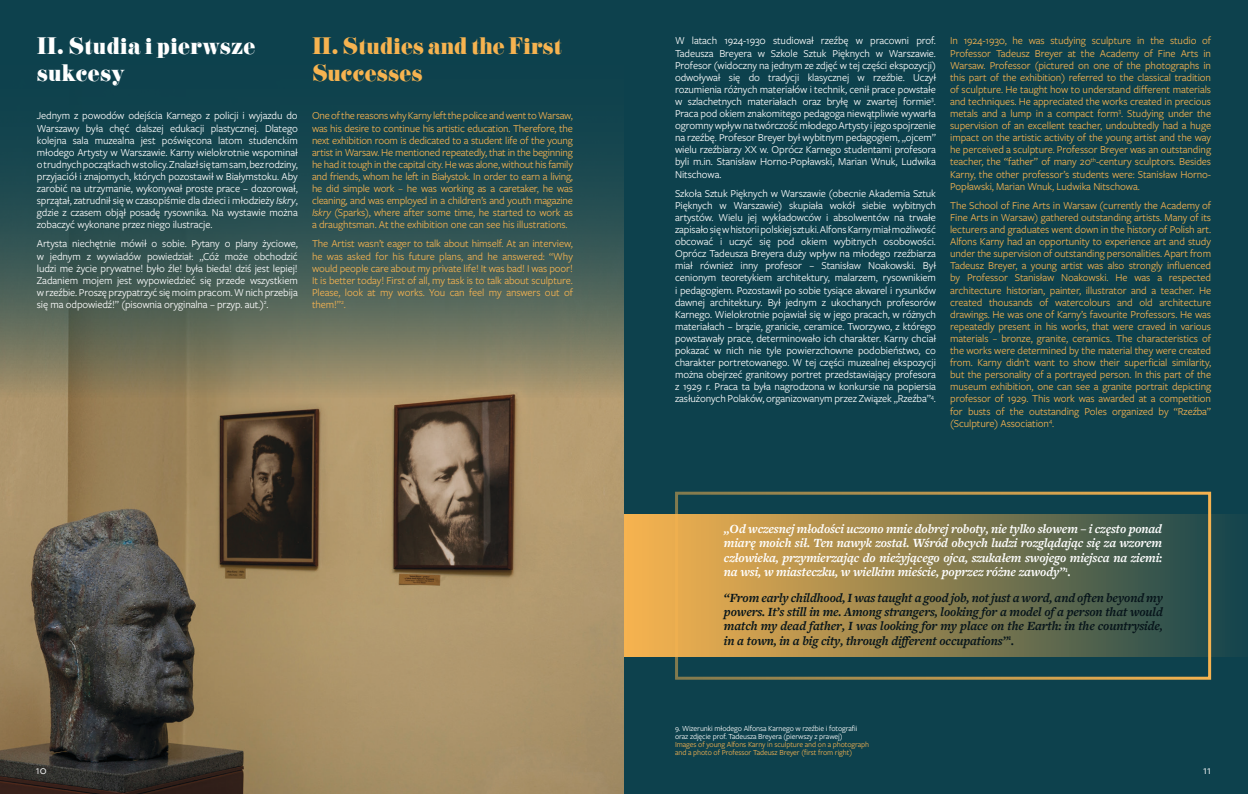
<style>
.page{position:relative;width:1248px;height:794px;background:#fff}
.page>*{position:absolute;margin:0;border:0;box-sizing:border-box;transform-origin:0 0}
.t1{font:25px/27.5px "Didoni URWD";letter-spacing:-.02em;color:#f6b350}
.t2{font:25px/27.5px "Didoni URWD";letter-spacing:-.01em;color:#fff}
.t3{font:italic 700 13px/14.3px "Freight Text Pro";letter-spacing:-.01em;color:#fff;text-align:justify}
.t4{font:italic 700 13px/14.3px "Freight Text Pro";letter-spacing:-.01em;color:#06141a;text-align:justify}
.t5{font:12px "Freight Sans Pro";color:#fff}
.t6{font:11px/12.1px "Freight Sans Pro";letter-spacing:-.01em;color:#f6b350;text-align:justify}
.t7{font:11px/12.1px "Freight Sans Pro";letter-spacing:-.01em;color:#fff;text-align:justify}
.t8{font:8px/8px "Freight Sans Pro";letter-spacing:-.01em;color:#f6b350}
.t9{font:8px/8px "Freight Sans Pro";letter-spacing:-.01em;color:#fff}
.s1{font-style:italic}
.s2{font-size:10px}
</style>
<div class="page">
<img style="left:0;top:403px;width:624px;height:391px">
<svg style="left:0;top:0;width:624px;height:403px;background:#365654"></svg>
<div style="left:624px;top:0;width:623px;height:794px;background:#0d414d"></div>
<div style="left:624px;top:514px;width:623px;height:142px;background:linear-gradient(to right,#fcb64f,#19474d)"></div>
<div style="left:675px;top:492px;width:535px;height:187px;border:3px solid #f6b350"></div>
<h1 class="t2" style="left:37px;top:32px;width:220px">II. Studia i pierwsze sukcesy</h1>
<p class="t7" style="left:37px;top:109px;width:262px">Jednym z powodów odejścia Karnego z policji i wyjazdu do Warszawy była chęć dalszej edukacji plastycznej. Dlatego kolejna sala muzealna jest poświęcona latom studenckim młodego Artysty w Warszawie. Karny wielokrotnie wspominał o trudnych początkach w stolicy. Znalazł się tam sam, bez rodziny, przyjaciół i znajomych, których pozostawił w Białymstoku. Aby zarobić na utrzymanie, wykonywał proste prace – dozorował, sprzątał, zatrudnił się w czasopiśmie dla dzieci i młodzieży <span class="s1">Iskry</span>, gdzie z czasem objął posadę rysownika. Na wystawie można zobaczyć wykonane przez niego ilustracje.</p>
<p class="t7" style="left:37px;top:237px;width:262px">Artysta niechętnie mówił o sobie. Pytany o plany życiowe, w jednym z wywiadów powiedział: „Cóż może obchodzić ludzi me życie prywatne! było źle! była bieda! dziś jest lepiej!<br>Zadaniem mojem jest wypowiedzieć się przede wszystkiem w rzeźbie. Proszę przypatrzyć się moim pracom. W nich przebija się ma odpowiedź!” (pisownia oryginalna – przyp. aut.)<sup>2</sup>.</p>
<h1 class="t1" style="left:312px;top:32px;width:251px">II. Studies and the First<br>Successes</h1>
<p class="t6" style="left:312px;top:109px;width:262px">One of the reasons why Karny left the police and went to Warsaw, was his desire to continue his artistic education. Therefore, the next exhibition room is dedicated to a student life of the young artist in Warsaw. He mentioned repeatedly, that in the beginning he had it tough in the capital city. He was alone, without his family and friends, whom he left in Białystok. In order to earn a living, he did simple work <span class="s2">–</span> he was working as a caretaker, he was cleaning, and was employed in a children’s and youth magazine <span class="s1">Iskry</span> (Sparks), where after some time, he started to work as a draughtsman. At the exhibition one can see his illustrations.</p>
<p class="t6" style="left:312px;top:237px;width:262px">The Artist wasn’t eager to talk about himself. At an interview, he was asked for his future plans, and he answered: “Why would people care about my private life! It was bad! I was poor!<br>It is better today! First of all, my task is to talk about sculpture.<br>Please, look at my works. You can feel my answers out of them!”<sup>2</sup>.</p>
<p class="t5" style="left:36px;top:762px;width:12px">10</p>
<p class="t7" style="left:675px;top:34px;width:262px">W latach 1924-1930 studiował rzeźbę w pracowni prof.<br>Tadeusza Breyera w Szkole Sztuk Pięknych w Warszawie.<br>Profesor (widoczny na jednym ze zdjęć w tej części ekspozycji) odwoływał się do tradycji klasycznej w rzeźbie. Uczył rozumienia różnych materiałów i technik, cenił prace powstałe w szlachetnych materiałach oraz bryłę w zwartej formie<sup>3</sup>.<br>Praca pod okiem znakomitego pedagoga niewątpliwie wywarła ogromny wpływ na twórczość młodego Artysty i jego spojrzenie na rzeźbę. Profesor Breyer był wybitnym pedagogiem, „ojcem” wielu rzeźbiarzy XX w. Oprócz Karnego studentami profesora byli m.in. Stanisław Horno-Popławski, Marian Wnuk, Ludwika Nitschowa.</p>
<p class="t7" style="left:675px;top:187px;width:262px">Szkoła Sztuk Pięknych w Warszawie (obecnie Akademia Sztuk Pięknych w Warszawie) skupiała wokół siebie wybitnych artystów. Wielu jej wykładowców i absolwentów na trwałe zapisało się w historii polskiej sztuki. Alfons Karny miał możliwość obcować i uczyć się pod okiem wybitnych osobowości.<br>Oprócz Tadeusza Breyera duży wpływ na młodego rzeźbiarza miał również inny profesor – Stanisław Noakowski. Był cenionym teoretykiem architektury, malarzem, rysownikiem i pedagogiem. Pozostawił po sobie tysiące akwarel i rysunków dawnej architektury. Był jednym z ukochanych profesorów Karnego. Wielokrotnie pojawiał się w jego pracach, w różnych materiałach – brązie, granicie, ceramice. Tworzywo, z którego powstawały prace, determinowało ich charakter. Karny chciał pokazać w nich nie tyle powierzchowne podobieństwo, co charakter portretowanego. W tej części muzealnej ekspozycji można obejrzeć granitowy portret przedstawiający profesora z 1929 r. Praca ta była nagrodzona w konkursie na popiersia zasłużonych Polaków, organizowanym przez Związek „Rzeźba”<sup>4</sup>.</p>
<p class="t6" style="left:950px;top:34px;width:262px">In 1924-1930, he was studying sculpture in the studio of Professor Tadeusz Breyer at the Academy of Fine Arts in Warsaw. Professor (pictured on one of the photographs in this part of the exhibition) referred to the classical tradition of sculpture. He taught how to understand different materials and techniques. He appreciated the works created in precious metals and a lump in a compact form<sup>3</sup>. Studying under the supervision of an excellent teacher, undoubtedly had a huge impact on the artistic activity of the young artist and the way he perceived a sculpture. Professor Breyer was an outstanding teacher, the “father” of many 20<sup>th</sup>-century sculptors. Besides Karny, the other professor’s students were: Stanisław Horno-Popławski, Marian Wnuk, Ludwika Nitschowa.</p>
<p class="t6" style="left:950px;top:199px;width:262px">The School of Fine Arts in Warsaw (currently the Academy of Fine Arts in Warsaw) gathered outstanding artists. Many of its lecturers and graduates went down in the history of Polish art.<br>Alfons Karny had an opportunity to experience art and study under the supervision of outstanding personalities. Apart from Tadeusz Breyer, a young artist was also strongly influenced by Professor Stanisław Noakowski. He was a respected architecture historian, painter, illustrator and a teacher. He created thousands of watercolours and old architecture drawings. He was one of Karny’s favourite Professors. He was repeatedly present in his works, that were craved in various materials <span class="s2">–</span> bronze, granite, ceramics. The characteristics of the works were determined by the material they were created from. Karny didn’t want to show their superficial similarity, but the personality of a portrayed person. In this part of the museum exhibition, one can see a granite portrait depicting professor of 1929. This work was awarded at a competition for busts of the outstanding Poles organized by “Rzeźba” (Sculpture) Association<sup>4</sup>.</p>
<p class="t3" style="left:724px;top:521px;width:440px">„Od wczesnej młodości uczono mnie dobrej roboty, nie tylko słowem – i często ponad miarę moich sił. Ten nawyk został. Wśród obcych ludzi rozglądając się za wzorem człowieka, przymierzając do nieżyjącego ojca, szukałem swojego miejsca na ziemi: na wsi, w miasteczku, w wielkim mieście, poprzez różne zawody”<sup>1</sup>.</p>
<p class="t4" style="left:724px;top:590px;width:440px">“From early childhood, I was taught a good job, not just a word, and often beyond my powers. It’s still in me. Among strangers, looking for a model of a person that would match my dead father, I was looking for my place on the Earth: in the countryside, in a town, in a big city, through different occupations”<sup>1</sup>.</p>
<p class="t9" style="left:675px;top:724px;width:184px">9. Wizerunki młodego Alfonsa Karnego w rzeźbie i fotografii oraz zdjęcie prof. Tadeusza Breyera (pierwszy z prawej)</p>
<p class="t8" style="left:675px;top:740px;width:196px">Images of young Alfons Karny in sculpture and on a photograph and a photo of Professor Tadeusz Breyer (first from right)</p>
<p class="t5" style="left:1203px;top:762px;width:9px">11</p>
</div>
